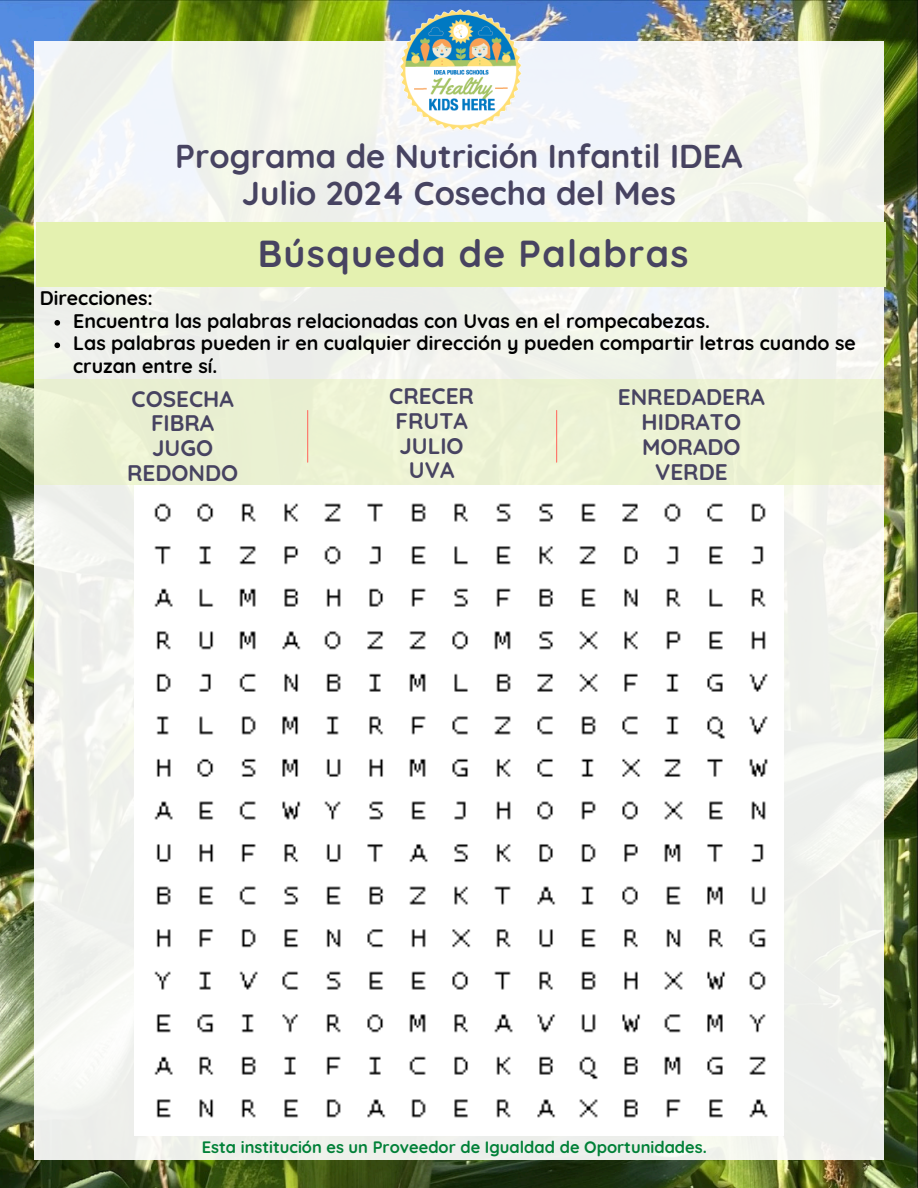
<style>
.page{position:relative;width:918px;height:1188px;background:#fff}
.page>*{position:absolute;margin:0;border:0;box-sizing:border-box;transform-origin:0 0}
.t1{font:700 37.5px "Quicksand";letter-spacing:.035em;color:#474361}
.t2{font:700 33px/37.2px "Quicksand";color:#474361;text-align:center}
.t3{font:700 22.5px/24.8px "Quicksand";color:#474361;text-align:center}
.t4{font:700 19.65px/22.5px "Quicksand";color:#000}
.t5{font:700 16.5px "Quicksand";color:#008037}
</style>
<div class="page">
<img style="left:0;top:0;width:918px;height:1188px">
<div style="left:34px;top:42px;width:850px;height:1118px;background:linear-gradient(to right,#f1f3ef,#f3f4f0)"></div>
<img style="left:394px;top:0;width:135px;height:137px">
<div style="left:36px;top:222px;width:850px;height:64px;background:#e4f1b0"></div>
<div style="left:34px;top:379px;width:850px;height:106px;background:#ebf1d2"></div>
<hr style="left:556px;top:411px;width:1px;height:51px;background:#ff7165">
<hr style="left:307px;top:411px;width:1px;height:51px;background:#ff7165">
<img style="left:135px;top:486px;width:649px;height:649px">
<svg style="left:54px;top:320px;width:6px;height:6px"></svg>
<svg style="left:54px;top:342px;width:6px;height:6px"></svg>
<h3 class="t2" style="left:175px;top:137px;width:569px">Programa de Nutrición Infantil IDEA<br>Julio 2024 Cosecha del Mes</h3>
<h2 class="t1" style="left:258px;top:229px;width:432px">Búsqueda de Palabras</h2>
<h3 class="t4" style="left:40px;top:287px;width:115px">Direcciones:</h3>
<h3 class="t4" style="left:73px;top:309px;width:638px">Encuentra las palabras relacionadas con Uvas en el rompecabezas.</h3>
<p class="t4" style="left:73px;top:332px;width:784px">Las palabras pueden ir en cualquier dirección y pueden compartir letras cuando se cruzan entre sí.</p>
<p class="t3" style="left:127px;top:386px;width:113px">COSECHA<br>FIBRA<br>JUGO<br>REDONDO</p>
<h1 class="t3" style="left:389px;top:383px;width:86px">CRECER<br>FRUTA<br>JULIO<br>UVA</h1>
<p class="t3" style="left:618px;top:385px;width:148px">ENREDADERA<br>HIDRATO<br>MORADO<br>VERDE</p>
<p class="t5" style="left:202px;top:1137px;width:507px">Esta institución es un Proveedor de Igualdad de Oportunidades.</p>
</div>
